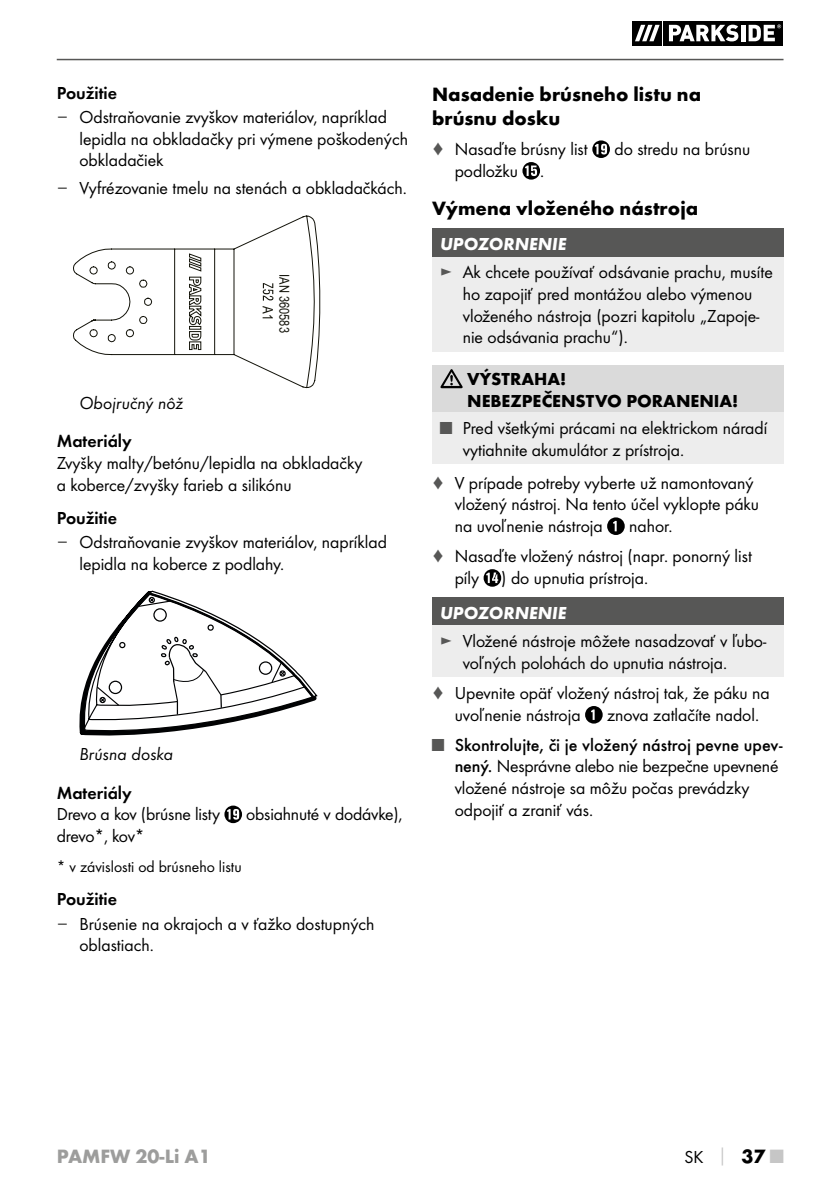
<style>
.page{position:relative;width:840px;height:1191px;background:#fff}
.page>*{position:absolute;margin:0;border:0;box-sizing:border-box;transform-origin:0 0}
.t1{font:700 20px/24px "Futura";color:#000}
.t2{font:700 20px "Futura";color:#9d9d9c}
.t3{font:18px/21.6px "Futura Boo";color:#000}
.t4{font:18px "Futura Dem";color:#000}
.t5{font:500 18px "Futura";color:#000}
.t6{font:700 18px/21.6px "Futura";color:#000}
.t7{font:18px "Futura Boo Obl";color:#000}
.t8{font:italic 700 18px "Futura";color:#fff}
.t9{font:18px "Futura Boo";letter-spacing:-.025em;color:#000}
.t10{font:16px "Futura Boo";color:#000}
.t11{font:14.4px "Arial";color:#13130a;scale:.81 1}
.t12{font:13.8px "Arial";color:#13130a;scale:.81 1}
.t13{font:12.2px "Arial";color:#13130a;scale:.81 1}
.t14{font:11.6px "Arial";color:#13130a;scale:.83 1}
.s1{font-family:"Verdana";color:#575756}
.s2{color:#575756}
.s3{font-family:"Futura Boo";font-weight:400;color:#575756}
.s4{font-family:"Futura";font-weight:500}
.s5{font-family:"Futura";font-weight:700;color:#c6c6c6}
.s6{font-family:"Futura";font-weight:700;font-size:20px}
.s7{font-family:"Futura";font-weight:700;font-size:20px;color:#c6c6c6}
</style>
<div class="page">
<hr style="left:57px;top:59px;width:726px;height:1px;background:#575756">
<svg style="left:661px;top:21px;width:1px;height:24px"></svg>
<svg style="left:632px;top:21px;width:29px;height:24px"></svg>
<svg style="left:663px;top:21px;width:119px;height:24px"></svg>
<svg style="left:634px;top:25px;width:25px;height:16px"></svg>
<svg style="left:668px;top:25px;width:70px;height:16px"></svg>
<svg style="left:740px;top:25px;width:4px;height:16px"></svg>
<svg style="left:748px;top:24px;width:32px;height:17px"></svg>
<svg style="left:73px;top:216px;width:246px;height:140px"></svg>
<svg style="left:150px;top:254px;width:171px;height:135px"></svg>
<svg style="left:79px;top:590px;width:238px;height:145px"></svg>
<svg style="left:224px;top:805px;width:18px;height:18px"></svg>
<svg style="left:592px;top:140px;width:17px;height:18px"></svg>
<svg style="left:522px;top:162px;width:17px;height:18px"></svg>
<div style="left:432px;top:228px;width:350px;height:29px;background:#575756"></div>
<div style="left:432px;top:257px;width:350px;height:94px;background:#ededed"></div>
<div style="left:432px;top:365px;width:350px;height:48px;background:#dadada"></div>
<div style="left:432px;top:413px;width:350px;height:51px;background:#ededed"></div>
<svg style="left:440px;top:369px;width:22px;height:19px"></svg>
<svg style="left:607px;top:517px;width:17px;height:18px"></svg>
<svg style="left:483px;top:569px;width:18px;height:18px"></svg>
<div style="left:432px;top:597px;width:350px;height:29px;background:#575756"></div>
<div style="left:432px;top:626px;width:350px;height:51px;background:#ededed"></div>
<svg style="left:585px;top:706px;width:17px;height:17px"></svg>
<p class="t4" style="left:57px;top:82px;width:62px">Použitie</p>
<p class="t3" style="left:79px;top:106px;width:330px;text-indent:-23px"><span class="s1">–</span> Odstraňovanie zvyškov materiálov, napríklad lepidla na obkladačky pri výmene poškodených obkladačiek</p>
<p class="t3" style="left:57px;top:177px;width:349px"><span class="s1">–</span> Vyfrézovanie tmelu na stenách a obkladačkách.</p>
<p class="t12" style="left:294px;top:274px;width:74px;rotate:90deg">IAN 360583</p>
<p class="t11" style="left:277px;top:306px;width:19px;rotate:90deg">A1</p>
<p class="t7" style="left:79px;top:392px;width:105px">Obojručný nôž</p>
<p class="t4" style="left:57px;top:430px;width:77px">Materiály</p>
<p class="t3" style="left:57px;top:452px;width:307px">Zvyšky malty/betónu/lepidla na obkladačky a koberce/zvyšky farieb a silikónu</p>
<p class="t4" style="left:57px;top:507px;width:62px">Použitie</p>
<p class="t3" style="left:79px;top:531px;width:309px;text-indent:-23px"><span class="s1">–</span> Odstraňovanie zvyškov materiálov, napríklad lepidla na koberce z podlahy.</p>
<p class="t13" style="left:272px;top:555px;width:27px;rotate:90deg">HCS</p>
<p class="t14" style="left:286px;top:550px;width:43px;rotate:90deg">Z 32 C4</p>
<p class="t7" style="left:79px;top:743px;width:95px">Brúsna doska</p>
<p class="t4" style="left:57px;top:781px;width:77px">Materiály</p>
<p class="t3" style="left:57px;top:803px;width:165px">Drevo a kov (brúsne listy</p>
<p class="t3" style="left:246px;top:803px;width:158px">obsiahnuté v dodávke),</p>
<p class="t9" style="left:57px;top:825px;width:89px">drevo*, kov*</p>
<p class="t10" style="left:57px;top:857px;width:186px">* v závislosti od brúsneho listu</p>
<p class="t4" style="left:57px;top:888px;width:62px">Použitie</p>
<p class="t3" style="left:79px;top:912px;width:296px;text-indent:-23px"><span class="s1">–</span> Brúsenie na okrajoch a v ťažko dostupných oblastiach.</p>
<p class="t1" style="left:432px;top:82px;width:270px">Nasadenie brúsneho listu na brúsnu dosku</p>
<p class="t3" style="left:432px;top:138px;width:157px"><span class="s2">♦</span> Nasaďte brúsny list</p>
<p class="t3" style="left:614px;top:138px;width:137px">do stredu na brúsnu</p>
<p class="t3" style="left:454px;top:160px;width:89px">podložku .</p>
<p class="t1" style="left:432px;top:196px;width:267px">Výmena vloženého nástroja</p>
<p class="t8" style="left:440px;top:232px;width:128px">UPOZORNENIE</p>
<p class="t3" style="left:462px;top:261px;width:311px;text-indent:-23px"><span class="s2">►</span> Ak chcete používať odsávanie prachu, musíte ho zapojiť pred montážou alebo výmenou vloženého nástroja (pozri kapitolu „Zapoje&shy;nie odsávania prachu“).</p>
<p class="t6" style="left:467px;top:368px;width:272px">VÝSTRAHA!<br>NEBEZPEČENSTVO PORANENIA!</p>
<p class="t3" style="left:462px;top:417px;width:306px;text-indent:-23px"><span class="s2">■</span> Pred všetkými prácami na elektrickom náradí vytiahnite akumulátor z prístroja.</p>
<p class="t3" style="left:454px;top:472px;width:305px;text-indent:-23px"><span class="s2">♦</span> V prípade potreby vyberte už namontovaný vložený nástroj. Na tento účel vyklopte páku na uvoľnenie nástroja</p>
<p class="t3" style="left:432px;top:511px;width:321px;line-height:30px;text-indent:197px">nahor.<br><span class="s2">♦</span> Nasaďte vložený nástroj (napr. ponorný list</p>
<p class="t3" style="left:454px;top:567px;width:193px">píly ) do upnutia prístroja.</p>
<p class="t8" style="left:440px;top:601px;width:128px">UPOZORNENIE</p>
<p class="t3" style="left:462px;top:630px;width:305px;text-indent:-23px"><span class="s2">►</span> Vložené nástroje môžete nasadzovať v ľubo&shy;voľných polohách do upnutia nástroja.</p>
<p class="t3" style="left:454px;top:682px;width:316px;text-indent:-23px"><span class="s2">♦</span> Upevnite opäť vložený nástroj tak, že páku na uvoľnenie nástroja</p>
<p class="t3" style="left:607px;top:703px;width:151px">znova zatlačíte nadol.</p>
<p class="t5" style="left:432px;top:734px;width:352px"><span class="s3">■</span> Skontrolujte, či je vložený nástroj pevne upev-</p>
<p class="t3" style="left:454px;top:755px;width:325px"><span class="s4">nený.</span> Nesprávne alebo nie bezpečne upevnené vložené nástroje sa môžu počas prevádzky odpojiť a zraniť vás.</p>
<p class="t2" style="left:57px;top:1143px;width:155px">PAMFW 20-Li A1</p>
<p class="t3" style="left:684px;top:1145px;width:100px">SK <span class="s5">│</span> <span class="s6">37</span> <span class="s7">■</span></p>
</div>
